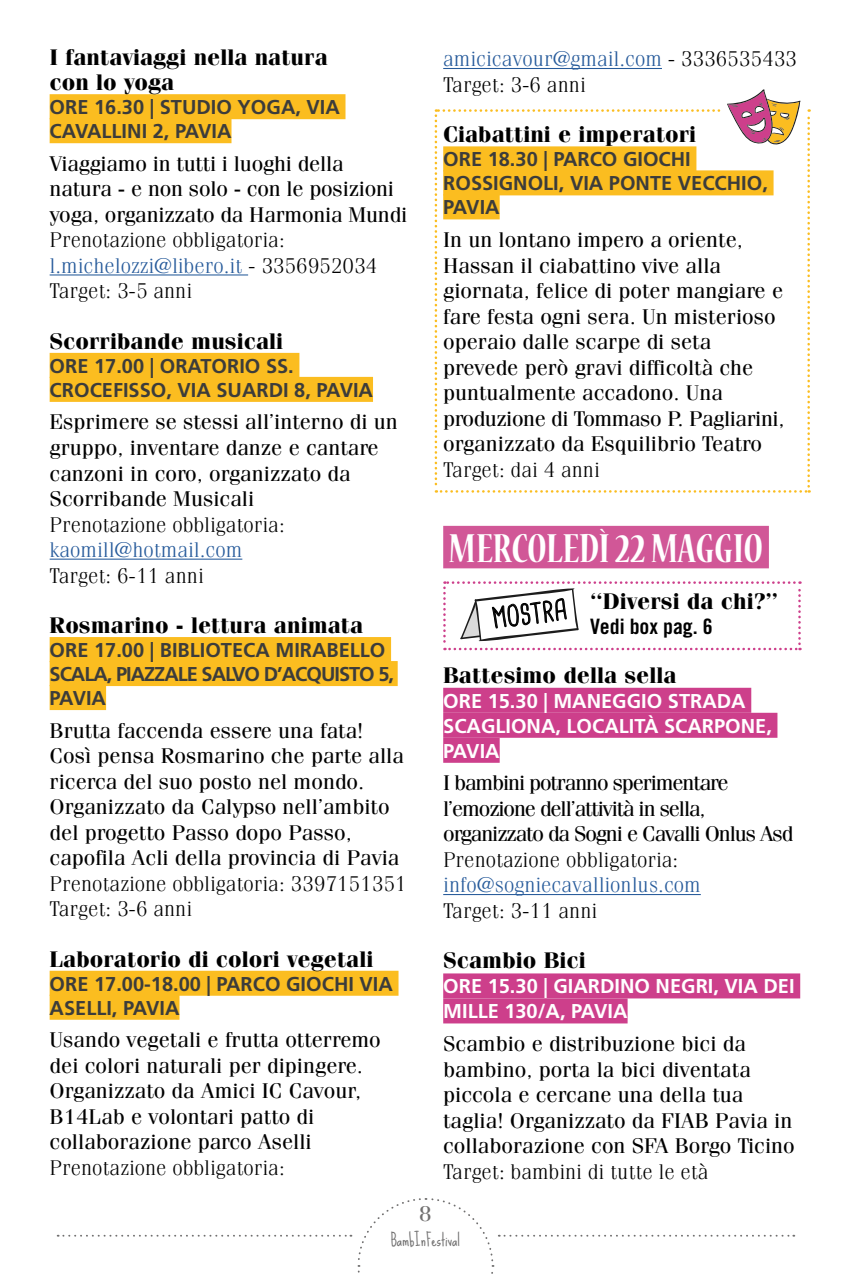
<style>
.page{position:relative;width:851px;height:1276px;background:#fff}
.page>*{position:absolute;margin:0;border:0;box-sizing:border-box;transform-origin:0 0}
.t1{font:700 condensed 45px "Nueva Std";letter-spacing:-.01em;color:#fff;scale:.9 1}
.t2{font:27.75px "Cardenio Modern";color:#000}
.t3{font:700 22.5px/25px "Fenice Std";color:#000;scale:1.05 1}
.t4{font:21.25px/25.5px "Fenice";color:#000;scale:1.05 1}
.t5{font:300 21.25px/25.5px "Fenice";color:#000;scale:1.05 1}
.t6{font:21.25px/25.5px "Fenice";letter-spacing:-.05em;color:#000;scale:1.05 1}
.t7{font:300 21.25px "Fenice";color:#275b9b;scale:1.05 1}
.t8{font:21.25px "Trade Gothic Bold Cond Twenty";color:#000;scale:1.05 1}
.t9{font:21.25px "Fenice";color:#706f6f;scale:1.05 1}
.t10{font:700 20px/24px "Frutiger LT Std";color:#3c3c3b}
.t11{font:700 20px/25px "Frutiger LT Std";color:#fff}
.t12{font:700 20px/24px "Frutiger LT Std";letter-spacing:-.05em;color:#3c3c3b}
.t13{font:15px "Sue Ellen Francisco";color:#706f6f}
.s1{color:#275b9b}
</style>
<div class="page">
<svg style="left:434px;top:89px;width:375px;height:404px"></svg>
<hr style="left:443px;top:68px;width:218px;height:1px;background:#275b9b">
<div style="left:443px;top:146px;width:253px;height:25px;background:#fbbd20"></div>
<div style="left:443px;top:170px;width:330px;height:25px;background:#fbbd20"></div>
<div style="left:443px;top:194px;width:56px;height:25px;background:#fbbd20"></div>
<div style="left:443px;top:526px;width:325px;height:42px;background:#d15797"></div>
<div style="left:443px;top:688px;width:308px;height:25px;background:#cd3f8b"></div>
<div style="left:443px;top:713px;width:334px;height:25px;background:#cd3f8b"></div>
<div style="left:443px;top:738px;width:56px;height:25px;background:#cd3f8b"></div>
<hr style="left:443px;top:894px;width:257px;height:1px;background:#275b9b">
<div style="left:443px;top:973px;width:357px;height:25px;background:#cd3f8b"></div>
<div style="left:443px;top:998px;width:184px;height:25px;background:#cd3f8b"></div>
<svg style="left:443px;top:581px;width:357px;height:69px"></svg>
<svg style="left:58px;top:1198px;width:736px;height:76px"></svg>
<div style="left:50px;top:94px;width:295px;height:25px;background:#fbbd20"></div>
<div style="left:50px;top:118px;width:181px;height:25px;background:#fbbd20"></div>
<hr style="left:50px;top:274px;width:198px;height:1px;background:#275b9b">
<div style="left:50px;top:353px;width:249px;height:25px;background:#fbbd20"></div>
<div style="left:50px;top:377px;width:323px;height:25px;background:#fbbd20"></div>
<hr style="left:50px;top:558px;width:192px;height:2px;background:#275b9b">
<div style="left:50px;top:637px;width:341px;height:25px;background:#fbbd20"></div>
<div style="left:50px;top:661px;width:347px;height:25px;background:#fbbd20"></div>
<div style="left:50px;top:685px;width:56px;height:25px;background:#fbbd20"></div>
<div style="left:50px;top:970px;width:348px;height:25px;background:#fbbd20"></div>
<div style="left:50px;top:994px;width:129px;height:25px;background:#fbbd20"></div>
<p class="t3" style="left:50px;top:45px;width:266px">I fantaviaggi nella natura con lo yoga</p>
<p class="t10" style="left:50px;top:95px;width:292px">ORE 16.30 | STUDIO YOGA, VIA<br>CAVALLINI 2, PAVIA</p>
<p class="t4" style="left:50px;top:150px;width:342px">Viaggiamo in tutti i luoghi della natura - e non solo - con le posizioni yoga, organizzato da Harmonia Mundi</p>
<p class="t5" style="left:50px;top:227px;width:313px">Prenotazione obbligatoria: <span class="s1">l.michelozzi@libero.it</span> - 3356952034<br>Target: 3-5 anni</p>
<p class="t3" style="left:50px;top:328px;width:224px">Scorribande musicali</p>
<p class="t10" style="left:50px;top:354px;width:325px">ORE 17.00 | ORATORIO SS.<br>CROCEFISSO, VIA SUARDI 8, PAVIA</p>
<p class="t4" style="left:50px;top:409px;width:333px">Esprimere se stessi all’interno di un gruppo, inventare danze e cantare canzoni in coro, organizzato da<br>Scorribande Musicali</p>
<p class="t5" style="left:50px;top:511px;width:225px">Prenotazione obbligatoria:</p>
<p class="t7" style="left:50px;top:537px;width:185px">kaomill@hotmail.com</p>
<p class="t5" style="left:50px;top:562px;width:148px">Target: 6-11 anni</p>
<p class="t3" style="left:50px;top:612px;width:300px">Rosmarino - lettura animata</p>
<p class="t12" style="left:50px;top:638px;width:346px">ORE 17.00 | BIBLIOTECA MIRABELLO<br>SCALA, PIAZZALE SALVO D’ACQUISTO 5,<br>PAVIA</p>
<p class="t4" style="left:50px;top:717px;width:339px">Brutta faccenda essere una fata!<br>Così pensa Rosmarino che parte alla ricerca del suo posto nel mondo.<br>Organizzato da Calypso nell’ambito del progetto Passo dopo Passo, capofila Acli della provincia di Pavia</p>
<p class="t5" style="left:50px;top:870px;width:341px">Prenotazione obbligatoria: 3397151351<br>Target: 3-6 anni</p>
<p class="t3" style="left:50px;top:946px;width:310px">Laboratorio di colori vegetali</p>
<p class="t10" style="left:50px;top:972px;width:345px">ORE 17.00-18.00 | PARCO GIOCHI VIA<br>ASELLI, PAVIA</p>
<p class="t4" style="left:50px;top:1027px;width:317px">Usando vegetali e frutta otterremo dei colori naturali per dipingere.<br>Organizzato da Amici IC Cavour,<br>B14Lab e volontari patto di collaborazione parco Aselli</p>
<p class="t5" style="left:50px;top:1154px;width:225px">Prenotazione obbligatoria:</p>
<p class="t5" style="left:443px;top:46px;width:338px"><span class="s1">amicicavour@gmail.com</span> - 3336535433<br>Target: 3-6 anni</p>
<p class="t3" style="left:443px;top:122px;width:242px">Ciabattini e imperatori</p>
<p class="t10" style="left:443px;top:148px;width:326px">ORE 18.30 | PARCO GIOCHI<br>ROSSIGNOLI, VIA PONTE VECCHIO,<br>PAVIA</p>
<p class="t4" style="left:443px;top:226px;width:326px">In un lontano impero a oriente, Hassan il ciabattino vive alla giornata, felice di poter mangiare e fare festa ogni sera. Un misterioso operaio dalle scarpe di seta prevede però gravi difficoltà che puntualmente accadono. Una produzione di Tommaso P. Pagliarini, organizzato da Esquilibrio Teatro</p>
<p class="t5" style="left:443px;top:456px;width:151px">Target: dai 4 anni</p>
<h1 class="t1" style="left:449px;top:528px;width:350px">MERCOLEDÌ 22 MAGGIO</h1>
<h2 class="t2" style="left:490px;top:602px;width:76px;rotate:-7deg">MOSTRA</h2>
<p class="t3" style="left:590px;top:588px;width:181px">“Diversi da chi?”</p>
<p class="t8" style="left:590px;top:614px;width:118px">Vedi box pag. 6</p>
<p class="t3" style="left:443px;top:662px;width:224px">Battesimo della sella</p>
<p class="t11" style="left:443px;top:688px;width:330px">ORE 15.30 | MANEGGIO STRADA<br>SCAGLIONA, LOCALITÀ SCARPONE,<br>PAVIA</p>
<p class="t6" style="left:443px;top:770px;width:335px">I bambini potranno sperimentare l’emozione dell’attività in sella, organizzato da Sogni e Cavalli Onlus Asd</p>
<p class="t5" style="left:443px;top:846px;width:225px">Prenotazione obbligatoria:</p>
<p class="t7" style="left:443px;top:872px;width:247px">info@sogniecavallionlus.com</p>
<p class="t5" style="left:443px;top:897px;width:148px">Target: 3-11 anni</p>
<p class="t3" style="left:443px;top:947px;width:137px">Scambio Bici</p>
<p class="t11" style="left:443px;top:974px;width:353px">ORE 15.30 | GIARDINO NEGRI, VIA DEI<br>MILLE 130/A, PAVIA</p>
<p class="t4" style="left:443px;top:1030px;width:336px">Scambio e distribuzione bici da bambino, porta la bici diventata piccola e cercane una della tua taglia! Organizzato da FIAB Pavia in collaborazione con SFA Borgo Ticino</p>
<p class="t5" style="left:443px;top:1158px;width:254px">Target: bambini di tutte le età</p>
<p class="t9" style="left:419px;top:1201px;width:13px">8</p>
<p class="t13" style="left:390px;top:1231px;width:71px">BambInFestival</p>
</div>
